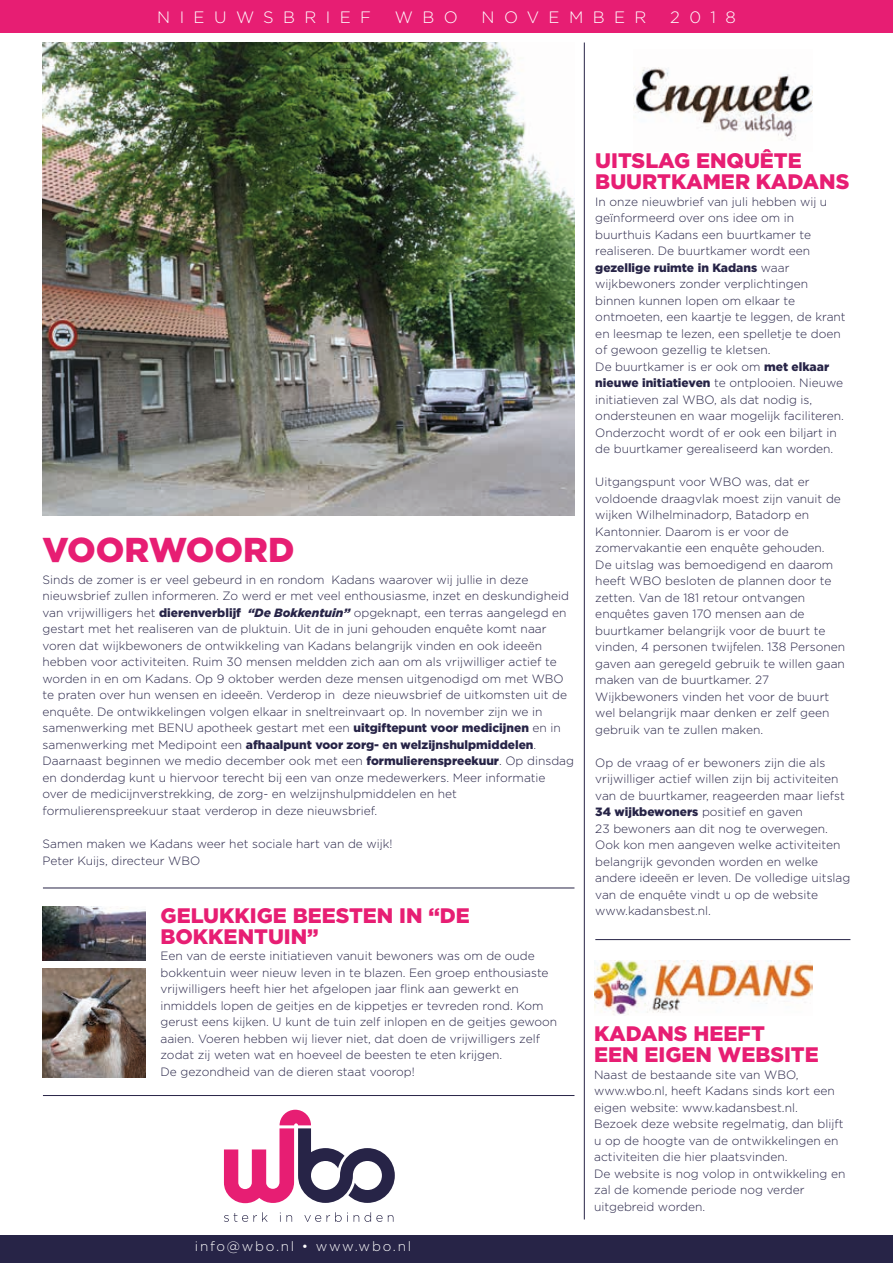
<style>
.page{position:relative;width:893px;height:1263px;background:#fff}
.page>*{position:absolute;margin:0;border:0;box-sizing:border-box;transform-origin:0 0}
.t1{font:900 34.5px "Gotham";color:#e71e73}
.t2{font:900 21px/21px "Gotham";color:#e71e73}
.t3{font:300 16.5px "Gotham";letter-spacing:.57em;color:#fff}
.t4{font:300 13.5px "Gotham";letter-spacing:.13em;color:#fff}
.t5{font:300 12px/16.5px "Gotham";color:#272447}
.s1{font-weight:900}
.s2{font-weight:900;font-style:italic}
</style>
<div class="page">
<img style="left:633px;top:67px;width:179px;height:73px">
<img style="left:43px;top:42px;width:531px;height:474px">
<div style="left:0;top:1236px;width:893px;height:27px;background:#272447"></div>
<svg style="left:224px;top:1212px;width:44px;height:10px"></svg>
<svg style="left:280px;top:1212px;width:12px;height:10px"></svg>
<svg style="left:304px;top:1212px;width:44px;height:10px"></svg>
<svg style="left:354px;top:1212px;width:39px;height:10px"></svg>
<svg style="left:224px;top:1110px;width:171px;height:93px"></svg>
<div style="left:0;top:0;width:893px;height:33px;background:#e71e73"></div>
<img style="left:594px;top:961px;width:218px;height:54px">
<img style="left:43px;top:906px;width:102px;height:55px">
<img style="left:43px;top:969px;width:102px;height:109px">
<hr style="left:43px;top:887px;width:531px;height:1px;background:#272447">
<hr style="left:595px;top:939px;width:255px;height:1px;background:#272447">
<hr style="left:584px;top:43px;width:1px;height:1176px;background:#272447">
<hr style="left:43px;top:1095px;width:531px;height:1px;background:#272447">
<h3 class="t3" style="left:157px;top:7px;width:215px">NIEUWSBRIEF</h3>
<h3 class="t3" style="left:395px;top:7px;width:64px">WBO</h3>
<h3 class="t3" style="left:482px;top:7px;width:166px">NOVEMBER</h3>
<h3 class="t3" style="left:670px;top:7px;width:67px">2018</h3>
<h1 class="t1" style="left:43px;top:526px;width:254px">VOORWOORD</h1>
<p class="t5" style="left:43px;top:571px;width:533px">Sinds de zomer is er veel gebeurd in en rondom Kadans waarover wij jullie in deze nieuwsbrief zullen informeren. Zo werd er met veel enthousiasme, inzet en deskundigheid van vrijwilligers het <span class="s1">dierenverblijf</span> <span class="s2">“De Bokkentuin”</span> opgeknapt, een terras aangelegd en gestart met het realiseren van de pluktuin. Uit de in juni gehouden enquête komt naar voren dat wijkbewoners de ontwikkeling van Kadans belangrijk vinden en ook ideeën hebben voor activiteiten. Ruim 30 mensen meldden zich aan om als vrijwilliger actief te worden in en om Kadans. Op 9 oktober werden deze mensen uitgenodigd om met WBO te praten over hun wensen en ideeën. Verderop in deze nieuwsbrief de uitkomsten uit de enquête. De ontwikkelingen volgen elkaar in sneltreinvaart op. In november zijn we in samenwerking met BENU apotheek gestart met een <span class="s1">uitgiftepunt voor medicijnen</span> en in samenwerking met Medipoint een <span class="s1">afhaalpunt voor zorg- en welzijnshulpmiddelen</span>.<br>Daarnaast beginnen we medio december ook met een <span class="s1">formulierenspreekuur</span>. Op dinsdag en donderdag kunt u hiervoor terecht bij een van onze medewerkers. Meer informatie over de medicijnverstrekking, de zorg- en welzijnshulpmiddelen en het formulierenspreekuur staat verderop in deze nieuwsbrief.</p>
<p class="t5" style="left:43px;top:835px;width:352px">Samen maken we Kadans weer het sociale hart van de wijk!<br>Peter Kuijs, directeur WBO</p>
<h2 class="t2" style="left:161px;top:905px;width:311px">GELUKKIGE BEESTEN IN “DE<br>BOKKENTUIN”</h2>
<p class="t5" style="left:161px;top:947px;width:398px">Een van de eerste initiatieven vanuit bewoners was om de oude bokkentuin weer nieuw leven in te blazen. Een groep enthousiaste vrijwilligers heeft hier het afgelopen jaar flink aan gewerkt en inmiddels lopen de geitjes en de kippetjes er tevreden rond. Kom gerust eens kijken. U kunt de tuin zelf inlopen en de geitjes gewoon aaien. Voeren hebben wij liever niet, dat doen de vrijwilligers zelf zodat zij weten wat en hoeveel de beesten te eten krijgen.<br>De gezondheid van de dieren staat voorop!</p>
<p class="t4" style="left:195px;top:1237px;width:218px">info@wbo.nl • www.wbo.nl</p>
<h2 class="t2" style="left:595px;top:150px;width:256px">UITSLAG ENQUÊTE<br>BUURTKAMER KADANS</h2>
<p class="t5" style="left:595px;top:193px;width:252px">In onze nieuwbrief van juli hebben wij u geïnformeerd over ons idee om in buurthuis Kadans een buurtkamer te realiseren. De buurtkamer wordt een <span class="s1">gezellige ruimte in Kadans</span> waar wijkbewoners zonder verplichtingen binnen kunnen lopen om elkaar te ontmoeten, een kaartje te leggen, de krant en leesmap te lezen, een spelletje te doen of gewoon gezellig te kletsen.<br>De buurtkamer is er ook om <span class="s1">met elkaar nieuwe initiatieven</span> te ontplooien. Nieuwe initiatieven zal WBO, als dat nodig is, ondersteunen en waar mogelijk faciliteren.<br>Onderzocht wordt of er ook een biljart in de buurtkamer gerealiseerd kan worden.</p>
<p class="t5" style="left:595px;top:473px;width:251px">Uitgangspunt voor WBO was, dat er voldoende draagvlak moest zijn vanuit de wijken Wilhelminadorp, Batadorp en Kantonnier. Daarom is er voor de zomervakantie een enquête gehouden.<br>De uitslag was bemoedigend en daarom heeft WBO besloten de plannen door te zetten. Van de 181 retour ontvangen enquêtes gaven 170 mensen aan de buurtkamer belangrijk voor de buurt te vinden, 4 personen twijfelen. 138 Personen gaven aan geregeld gebruik te willen gaan maken van de buurtkamer. 27<br>Wijkbewoners vinden het voor de buurt wel belangrijk maar denken er zelf geen gebruik van te zullen maken.</p>
<p class="t5" style="left:595px;top:754px;width:257px">Op de vraag of er bewoners zijn die als vrijwilliger actief willen zijn bij activiteiten van de buurtkamer, reageerden maar liefst <span class="s1">34 wijkbewoners</span> positief en gaven<br>23 bewoners aan dit nog te overwegen.<br>Ook kon men aangeven welke activiteiten belangrijk gevonden worden en welke andere ideeën er leven. De volledige uitslag van de enquête vindt u op de website www.kadansbest.nl.</p>
<h2 class="t2" style="left:594px;top:1023px;width:226px">KADANS HEEFT<br>EEN EIGEN WEBSITE</h2>
<p class="t5" style="left:594px;top:1066px;width:253px">Naast de bestaande site van WBO, www.wbo.nl, heeft Kadans sinds kort een eigen website: www.kadansbest.nl.<br>Bezoek deze website regelmatig, dan blijft u op de hoogte van de ontwikkelingen en activiteiten die hier plaatsvinden.<br>De website is nog volop in ontwikkeling en zal de komende periode nog verder uitgebreid worden.</p>
</div>
